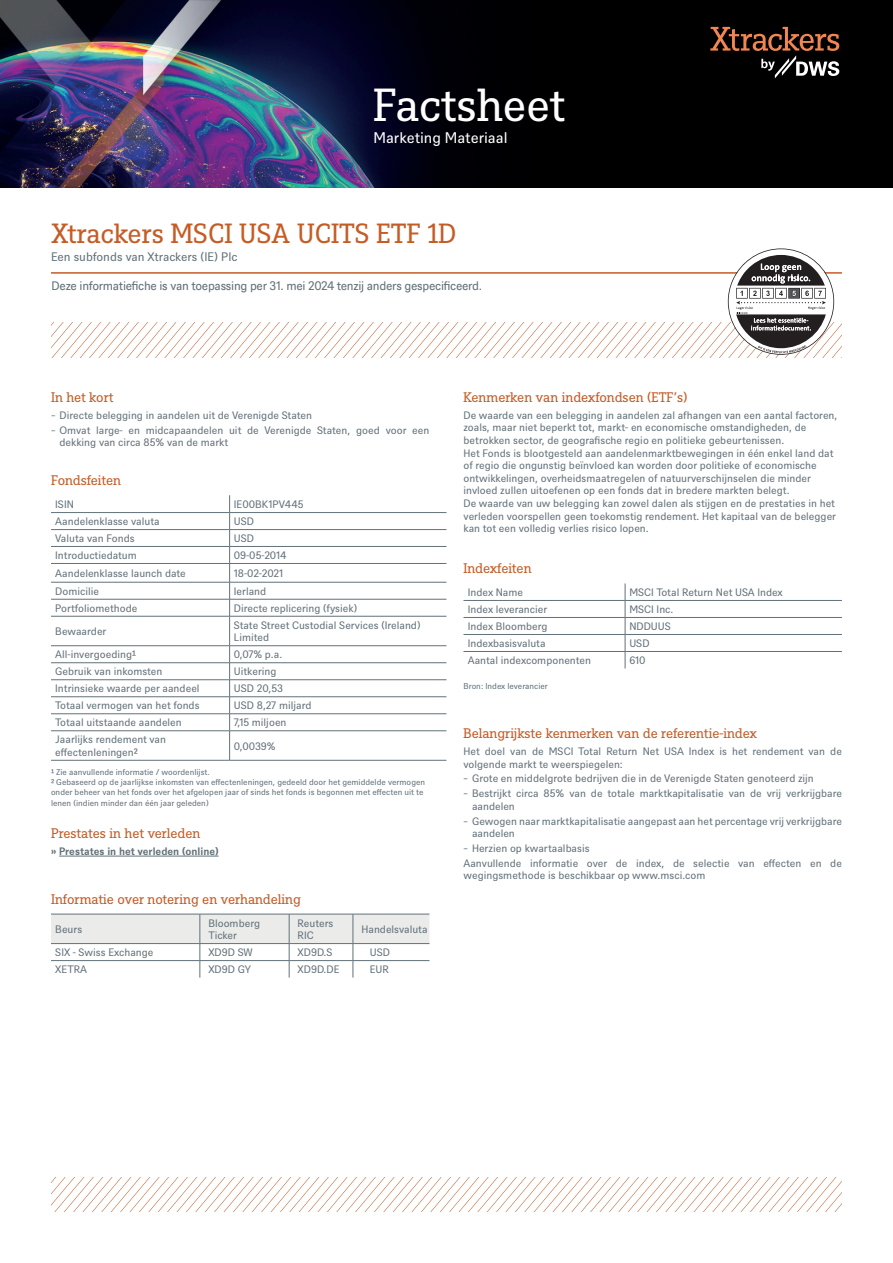
<style>
.page{position:relative;width:893px;height:1263px;background:#fff}
.page>*{position:absolute;margin:0;border:0;box-sizing:border-box;transform-origin:0 0}
.t1{font:45px "DWS Slab";letter-spacing:-.01em;color:#fff}
.t2{font:27px "DWS Slab";color:#c55c26}
.t3{font:15px "DWS Sans";color:#fff}
.t4{font:13.5px "DWS Slab";letter-spacing:-.01em;color:#c55c26}
.t5{font:12px "DWS Sans TT";letter-spacing:-.025em;color:#627179}
.t6{font:12px "DWS Sans";color:#627179}
.t7{font:10.5px/12.6px "DWS Sans";color:#627179}
.t8{font:700 10.5px "DWS Sans";color:#627179}
.t9{font:8.25px/9.9px "DWS Sans";color:#627179}
</style>
<div class="page">
<img style="left:0;top:0;width:893px;height:188px">
<hr style="left:59px;top:856px;width:160px;height:1px;background:#627179">
<hr style="left:51px;top:512px;width:179px;height:1px;background:#627179">
<hr style="left:230px;top:512px;width:216px;height:1px;background:#627179">
<hr style="left:51px;top:529px;width:179px;height:1px;background:#627179">
<hr style="left:230px;top:529px;width:216px;height:1px;background:#627179">
<hr style="left:51px;top:546px;width:179px;height:1px;background:#627179">
<hr style="left:230px;top:546px;width:216px;height:1px;background:#627179">
<hr style="left:51px;top:563px;width:179px;height:1px;background:#627179">
<hr style="left:230px;top:563px;width:216px;height:1px;background:#627179">
<hr style="left:51px;top:582px;width:179px;height:1px;background:#627179">
<hr style="left:230px;top:582px;width:216px;height:1px;background:#627179">
<hr style="left:51px;top:599px;width:179px;height:1px;background:#627179">
<hr style="left:230px;top:599px;width:216px;height:1px;background:#627179">
<hr style="left:51px;top:616px;width:179px;height:1px;background:#627179">
<hr style="left:230px;top:616px;width:216px;height:1px;background:#627179">
<hr style="left:51px;top:645px;width:179px;height:1px;background:#627179">
<hr style="left:230px;top:645px;width:216px;height:1px;background:#627179">
<hr style="left:51px;top:662px;width:179px;height:1px;background:#627179">
<hr style="left:230px;top:662px;width:216px;height:1px;background:#627179">
<hr style="left:51px;top:679px;width:179px;height:1px;background:#627179">
<hr style="left:51px;top:696px;width:179px;height:1px;background:#627179">
<hr style="left:51px;top:713px;width:179px;height:1px;background:#627179">
<hr style="left:51px;top:760px;width:179px;height:1px;background:#627179">
<hr style="left:230px;top:760px;width:216px;height:1px;background:#627179">
<hr style="left:230px;top:679px;width:216px;height:1px;background:#627179">
<hr style="left:230px;top:696px;width:216px;height:1px;background:#627179">
<hr style="left:230px;top:713px;width:216px;height:1px;background:#627179">
<hr style="left:230px;top:730px;width:216px;height:1px;background:#627179">
<svg style="left:229px;top:495px;width:1px;height:265px"></svg>
<hr style="left:51px;top:730px;width:179px;height:1px;background:#627179">
<svg style="left:51px;top:914px;width:378px;height:63px"></svg>
<hr style="left:463px;top:600px;width:162px;height:1px;background:#627179">
<hr style="left:625px;top:600px;width:217px;height:1px;background:#627179">
<hr style="left:463px;top:617px;width:162px;height:1px;background:#627179">
<hr style="left:625px;top:617px;width:217px;height:1px;background:#627179">
<hr style="left:463px;top:634px;width:162px;height:1px;background:#627179">
<hr style="left:625px;top:634px;width:217px;height:1px;background:#627179">
<hr style="left:463px;top:651px;width:162px;height:1px;background:#627179">
<hr style="left:625px;top:651px;width:217px;height:1px;background:#627179">
<svg style="left:625px;top:583px;width:1px;height:85px"></svg>
<hr style="left:51px;top:272px;width:791px;height:2px;background:#c55c26">
<svg style="left:51px;top:1177px;width:791px;height:35px"></svg>
<svg style="left:710px;top:27px;width:129px;height:51px;background:#3a2921"></svg>
<svg style="left:52px;top:248px;width:790px;height:109px"></svg>
<h1 class="t1" style="left:373px;top:74px;width:193px">Factsheet</h1>
<h3 class="t3" style="left:373px;top:127px;width:136px">Marketing Materiaal</h3>
<h2 class="t2" style="left:51px;top:215px;width:407px">Xtrackers MSCI USA UCITS ETF 1D</h2>
<p class="t6" style="left:51px;top:249px;width:188px">Een subfonds van Xtrackers (IE) Plc</p>
<p class="t5" style="left:51px;top:278px;width:432px">Deze informatiefiche is van toepassing per 31. mei 2024 tenzij anders gespecificeerd.</p>
<p class="t4" style="left:51px;top:388px;width:64px">In het kort</p>
<p class="t7" style="left:51px;top:407px;width:380px;line-height:14.7px">̵ Directe belegging in aandelen uit de Verenigde Staten<br>̵ Omvat large- en midcapaandelen uit de Verenigde Staten, goed voor een</p>
<p class="t7" style="left:60px;top:435px;width:170px">dekking van circa 85% van de markt</p>
<p class="t4" style="left:51px;top:471px;width:72px">Fondsfeiten</p>
<p class="t7" style="left:55px;top:497px;width:20px">ISIN</p>
<p class="t7" style="left:234px;top:497px;width:71px">IE00BK1PV445</p>
<p class="t7" style="left:55px;top:515px;width:106px">Aandelenklasse valuta</p>
<p class="t7" style="left:234px;top:515px;width:22px">USD</p>
<p class="t7" style="left:55px;top:531px;width:81px">Valuta van Fonds</p>
<p class="t7" style="left:234px;top:531px;width:22px">USD</p>
<p class="t7" style="left:55px;top:548px;width:83px">Introductiedatum</p>
<p class="t7" style="left:234px;top:548px;width:54px">09-05-2014</p>
<p class="t7" style="left:55px;top:566px;width:132px">Aandelenklasse launch date</p>
<p class="t7" style="left:234px;top:566px;width:51px">18-02-2021</p>
<p class="t7" style="left:55px;top:584px;width:45px">Domicilie</p>
<p class="t7" style="left:234px;top:584px;width:34px">Ierland</p>
<p class="t7" style="left:55px;top:601px;width:84px">Portfoliomethode</p>
<p class="t7" style="left:234px;top:601px;width:125px">Directe replicering (fysiek)</p>
<p class="t7" style="left:55px;top:624px;width:53px">Bewaarder</p>
<p class="t7" style="left:234px;top:618px;width:188px">State Street Custodial Services (Ireland)<br>Limited</p>
<p class="t7" style="left:55px;top:648px;width:82px">All-invergoeding¹</p>
<p class="t7" style="left:234px;top:648px;width:50px">0,07% p.a.</p>
<p class="t7" style="left:55px;top:665px;width:109px">Gebruik van inkomsten</p>
<p class="t7" style="left:234px;top:665px;width:44px">Uitkering</p>
<p class="t7" style="left:55px;top:682px;width:146px">Intrinsieke waarde per aandeel</p>
<p class="t7" style="left:234px;top:682px;width:51px">USD 20,53</p>
<p class="t7" style="left:55px;top:699px;width:146px">Totaal vermogen van het fonds</p>
<p class="t7" style="left:234px;top:699px;width:79px">USD 8,27 miljard</p>
<p class="t7" style="left:55px;top:716px;width:128px">Totaal uitstaande aandelen</p>
<p class="t7" style="left:234px;top:716px;width:54px">7,15 miljoen</p>
<p class="t7" style="left:55px;top:733px;width:112px">Jaarlijks rendement van effectenleningen²</p>
<p class="t7" style="left:234px;top:739px;width:43px">0,0039%</p>
<p class="t9" style="left:51px;top:767px;width:376px">¹ Zie aanvullende informatie / woordenlijst.<br>² Gebaseerd op de jaarlijkse inkomsten van effectenleningen, gedeeld door het gemiddelde vermogen onder beheer van het fonds over het afgelopen jaar of sinds het fonds is begonnen met effecten uit te</p>
<p class="t9" style="left:51px;top:797px;width:159px">lenen (indien minder dan één jaar geleden)</p>
<p class="t4" style="left:51px;top:824px;width:151px">Prestates in het verleden</p>
<p class="t8" style="left:51px;top:844px;width:169px">» Prestates in het verleden (online)</p>
<p class="t4" style="left:51px;top:890px;width:251px">Informatie over notering en verhandeling</p>
<p class="t7" style="left:55px;top:922px;width:28px">Beurs</p>
<p class="t7" style="left:208px;top:916px;width:53px">Bloomberg<br>Ticker</p>
<p class="t7" style="left:298px;top:916px;width:37px">Reuters<br>RIC</p>
<p class="t7" style="left:361px;top:922px;width:68px">Handelsvaluta</p>
<p class="t7" style="left:55px;top:945px;width:100px">SIX - Swiss Exchange</p>
<p class="t7" style="left:208px;top:945px;width:46px">XD9D SW</p>
<p class="t7" style="left:298px;top:945px;width:36px">XD9D.S</p>
<p class="t7" style="left:370px;top:945px;width:22px">USD</p>
<p class="t7" style="left:55px;top:962px;width:33px">XETRA</p>
<p class="t7" style="left:208px;top:962px;width:44px">XD9D GY</p>
<p class="t7" style="left:298px;top:962px;width:43px">XD9D.DE</p>
<p class="t7" style="left:370px;top:962px;width:20px">EUR</p>
<p class="t4" style="left:463px;top:388px;width:225px">Kenmerken van indexfondsen (ETF’s)</p>
<p class="t7" style="left:463px;top:408px;width:375px">De waarde van een belegging in aandelen zal afhangen van een aantal factoren, zoals, maar niet beperkt tot, markt- en economische omstandigheden, de betrokken sector, de geografische regio en politieke gebeurtenissen.<br>Het Fonds is blootgesteld aan aandelenmarktbewegingen in één enkel land dat of regio die ongunstig beïnvloed kan worden door politieke of economische ontwikkelingen, overheidsmaatregelen of natuurverschijnselen die minder invloed zullen uitoefenen op een fonds dat in bredere markten belegt.<br>De waarde van uw belegging kan zowel dalen als stijgen en de prestaties in het verleden voorspellen geen toekomstig rendement. Het kapitaal van de belegger kan tot een volledig verlies risico lopen.</p>
<p class="t4" style="left:463px;top:559px;width:70px">Indexfeiten</p>
<p class="t7" style="left:468px;top:585px;width:57px">Index Name</p>
<p class="t7" style="left:629px;top:585px;width:155px">MSCI Total Return Net USA Index</p>
<p class="t7" style="left:468px;top:602px;width:81px">Index leverancier</p>
<p class="t7" style="left:629px;top:602px;width:46px">MSCI Inc.</p>
<p class="t7" style="left:468px;top:619px;width:81px">Index Bloomberg</p>
<p class="t7" style="left:629px;top:619px;width:43px">NDDUUS</p>
<p class="t7" style="left:468px;top:636px;width:79px">Indexbasisvaluta</p>
<p class="t7" style="left:629px;top:636px;width:22px">USD</p>
<p class="t7" style="left:468px;top:653px;width:125px">Aantal indexcomponenten</p>
<p class="t7" style="left:629px;top:653px;width:18px">610</p>
<p class="t9" style="left:463px;top:681px;width:86px">Bron: Index leverancier</p>
<p class="t4" style="left:463px;top:724px;width:295px">Belangrijkste kenmerken van de referentie-index</p>
<p class="t7" style="left:463px;top:744px;width:380px">Het doel van de MSCI Total Return Net USA Index is het rendement van de volgende markt te weerspiegelen:</p>
<p class="t7" style="left:463px;top:771px;width:380px;line-height:14.7px">̵ Grote en middelgrote bedrijven die in de Verenigde Staten genoteerd zijn<br>̵ Bestrijkt circa 85% van de totale marktkapitalisatie van de vrij verkrijgbare</p>
<p class="t7" style="left:463px;top:798px;width:380px;line-height:14.7px;text-indent:9px">aandelen<br>̵ Gewogen naar marktkapitalisatie aangepast aan het percentage vrij verkrijgbare</p>
<p class="t7" style="left:463px;top:825px;width:380px;line-height:14.7px;text-indent:9px">aandelen<br>̵ Herzien op kwartaalbasis<br>Aanvullende informatie over de index, de selectie van effecten en de</p>
<p class="t7" style="left:463px;top:868px;width:243px">wegingsmethode is beschikbaar op www.msci.com</p>
</div>
